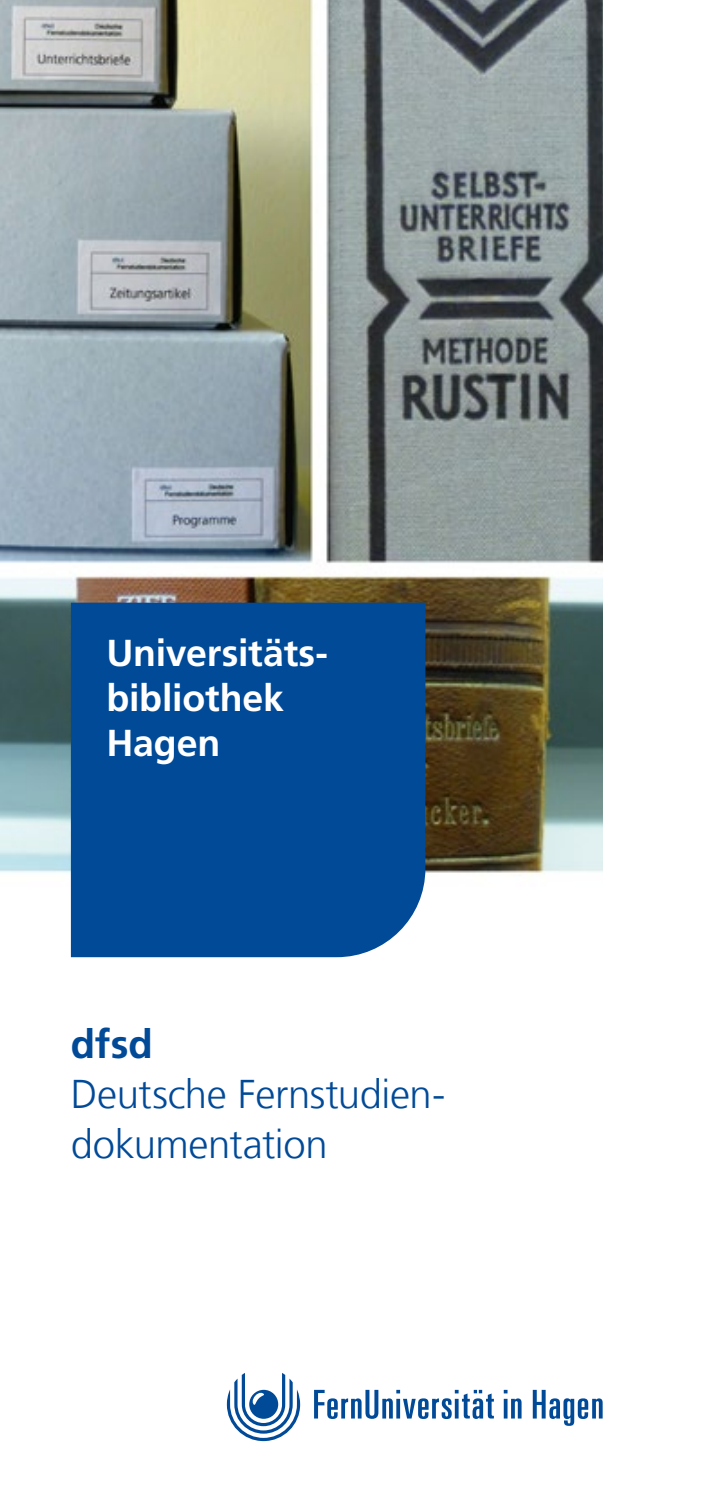
<style>
.page{position:relative;width:709px;height:1489px;background:#fff}
.page>*{position:absolute;margin:0;border:0;box-sizing:border-box;transform-origin:0 0}
.t1{font:300 40px/50px "Frutiger LT Com";letter-spacing:-.01em;color:#004a98}
.t2{font:700 40px "Frutiger LT Com";color:#004a98}
.t3{font:700 37.5px/45px "Frutiger LT Com";letter-spacing:-.005em;color:#fff}
</style>
<div class="page">
<img style="left:0;top:0;width:602px;height:886px">
<div style="left:71px;top:602px;width:354px;height:355px;background:#004a98"></div>
<svg style="left:314px;top:1389px;width:288px;height:36px"></svg>
<svg style="left:227px;top:1373px;width:73px;height:67px"></svg>
<p class="t3" style="left:106px;top:631px;width:223px">Universitäts&shy;bibliothek<br>Hagen</p>
<p class="t2" style="left:71px;top:1020px;width:83px">dfsd</p>
<p class="t1" style="left:71px;top:1069px;width:373px">Deutsche Fernstudien&shy;dokumentation</p>
</div>
